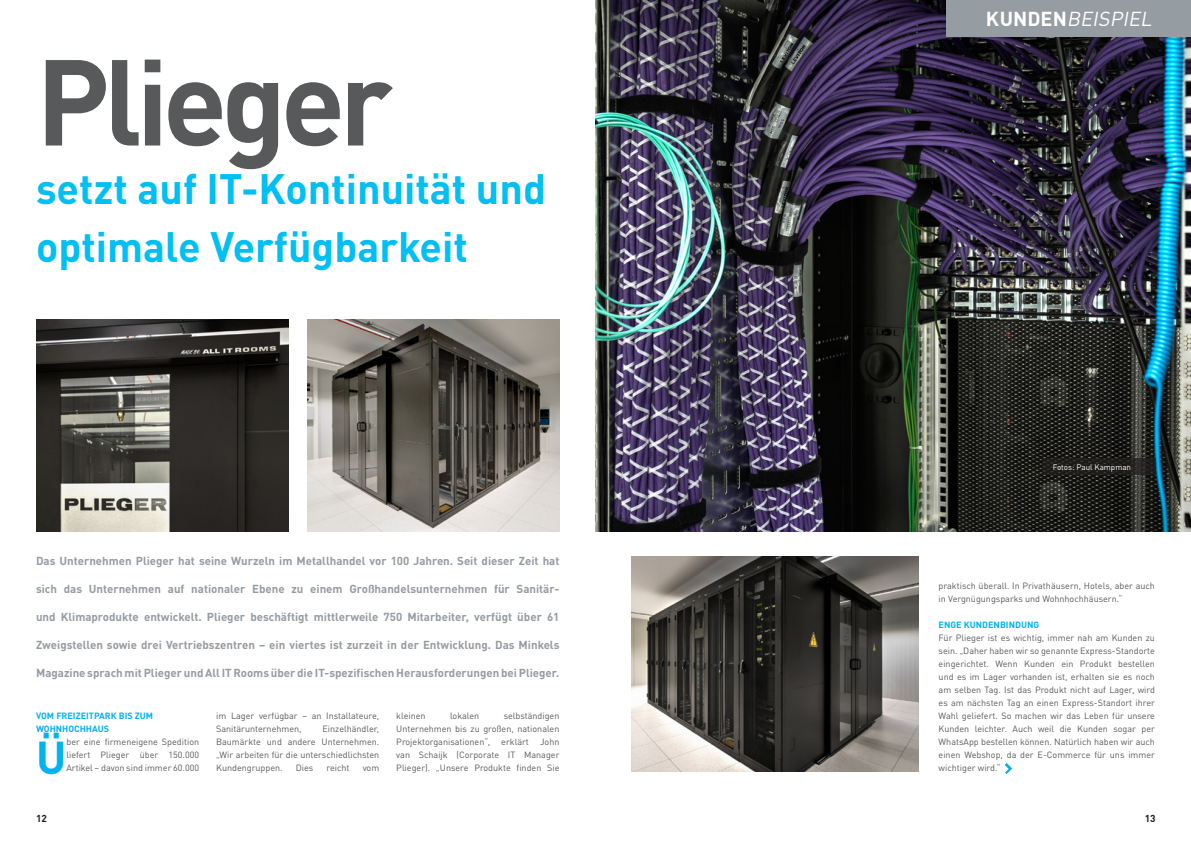
<style>
.page{position:relative;width:1191px;height:842px;background:#fff}
.page>*{position:absolute;margin:0;border:0;box-sizing:border-box;transform-origin:0 0}
.t1{font:700 120px "DIN Pro";letter-spacing:-.05em;color:#58595b}
.t2{font:700 45.5px "DIN Pro";color:#00b3f0}
.t3{font:700 42px/58px "DIN Pro";color:#00bff3}
.t4{font:italic 20px "DIN Pro";color:#fff}
.t5{font:700 11.5px "DIN Pro";color:#959ca2}
.t6{font:700 10px "DIN Pro";color:#231f20}
.t7{font:9px/13px "DIN Pro";color:#58595b;text-align:justify}
.t8{font:700 9px/13px "DIN Pro";color:#00b3f0}
.t9{font:8px "DIN Pro";color:#fff}
.s1{font-weight:700;font-style:normal}
</style>
<div class="page">
<img style="left:595px;top:0;width:596px;height:531px">
<img style="left:307px;top:320px;width:252px;height:211px">
<svg style="left:1044px;top:459px;width:112px;height:16px;background:#22201f"></svg>
<img style="left:36px;top:320px;width:252px;height:211px">
<svg style="left:1005px;top:763px;width:7px;height:11px"></svg>
<img style="left:631px;top:557px;width:287px;height:215px">
<div style="left:946px;top:0;width:245px;height:36px;background:#959ca2"></div>
<h1 class="t1" style="left:36px;top:2px;width:358px">Plieger</h1>
<h3 class="t3" style="left:36px;top:154px;width:512px">setzt auf IT-Kontinuität und optimale Verfügbarkeit</h3>
<p class="t5" style="left:36px;top:552px;width:525px">Das Unternehmen Plieger hat seine Wurzeln im Metallhandel vor 100 Jahren. Seit dieser Zeit hat</p>
<p class="t5" style="left:36px;top:580px;width:525px">sich das Unternehmen auf nationaler Ebene zu einem Großhandelsunternehmen für Sanitär-</p>
<p class="t5" style="left:36px;top:608px;width:525px">und Klimaprodukte entwickelt. Plieger beschäftigt mittlerweile 750 Mitarbeiter, verfügt über 61</p>
<p class="t5" style="left:36px;top:636px;width:525px">Zweigstellen sowie drei Vertriebszentren – ein viertes ist zurzeit in der Entwicklung. Das Minkels</p>
<p class="t5" style="left:36px;top:664px;width:525px">Magazine sprach mit Plieger und All IT Rooms über die IT-spezifischen Herausforderungen bei Plieger.</p>
<p class="t8" style="left:36px;top:708px;width:119px">VOM FREIZEITPARK BIS ZUM<br>WOHNHOCHHAUS</p>
<h2 class="t2" style="left:36px;top:719px;width:32px">Ü</h2>
<p class="t7" style="left:66px;top:734px;width:134px">ber eine firmeneigene Spedition liefert Plieger über 150.000<br>Artikel – davon sind immer 60.000</p>
<p class="t7" style="left:216px;top:708px;width:165px">im Lager verfügbar – an Installateure,<br>Sanitärunternehmen,</p>
<p class="t7" style="left:216px;top:721px;width:165px;text-indent:106px">Einzelhändler, Baumärkte und andere Unternehmen. „Wir arbeiten für die unterschiedlichsten Kundengruppen.</p>
<p class="t7" style="left:296px;top:760px;width:19px">Dies</p>
<p class="t7" style="left:326px;top:760px;width:25px">reicht</p>
<p class="t7" style="left:363px;top:760px;width:18px">vom</p>
<p class="t7" style="left:396px;top:708px;width:165px;text-indent:107px">selbständigen Unternehmen bis zu großen, nationalen Projektorganisationen“, erklärt John van Schaijk (Corporate IT Manager Plieger). „Unsere Produkte finden Sie</p>
<p class="t7" style="left:396px;top:708px;width:31px">kleinen</p>
<p class="t7" style="left:450px;top:708px;width:31px">lokalen</p>
<h3 class="t4" style="left:986px;top:3px;width:172px"><span class="s1">KU N D E N</span> BEISPIEL</h3>
<p class="t9" style="left:1052px;top:461px;width:80px">Fotos: Paul Kampman</p>
<p class="t7" style="left:938px;top:578px;width:218px">praktisch überall. In Privathäusern, Hotels, aber auch in Vergnügungsparks und Wohnhochhäusern.“</p>
<p class="t8" style="left:938px;top:617px;width:102px">ENGE KUNDENBINDUNG</p>
<p class="t7" style="left:938px;top:630px;width:218px">Für Plieger ist es wichtig, immer nah am Kunden zu sein. „Daher haben wir so genannte Express-Standorte eingerichtet. Wenn Kunden ein Produkt bestellen und es im Lager vorhanden ist, erhalten sie es noch am selben Tag. Ist das Produkt nicht auf Lager, wird es am nächsten Tag an einen Express-Standort ihrer Wahl geliefert. So machen wir das Leben für unsere Kunden leichter. Auch weil die Kunden sogar per WhatsApp bestellen können. Natürlich haben wir auch einen Webshop, da der E-Commerce für uns immer wichtiger wird.“</p>
<p class="t6" style="left:36px;top:810px;width:12px">12</p>
<p class="t6" style="left:1144px;top:810px;width:12px">13</p>
</div>
